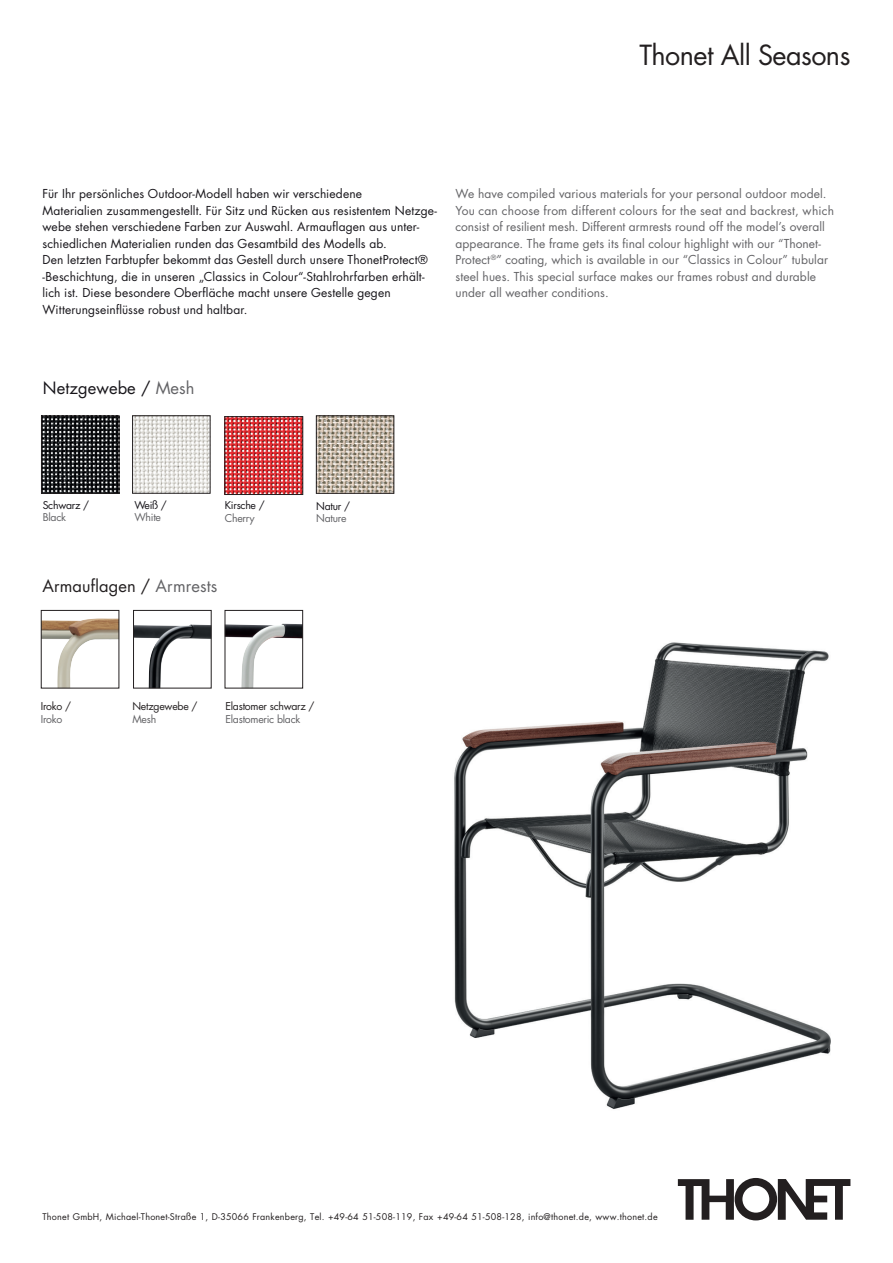
<style>
.page{position:relative;width:893px;height:1263px;background:#fff}
.page>*{position:absolute;margin:0;border:0;box-sizing:border-box;transform-origin:0 0}
.t1{font:27px "Futura Std";letter-spacing:-.02em;color:#231f20}
.t2{font:16.5px "Futura Std";letter-spacing:.005em;color:#231f20}
.t3{font:16.5px "Futura Std";letter-spacing:.005em;color:#17151a}
.t4{font:12px/16.5px "Futura Std";letter-spacing:.01em;color:#17151a}
.t5{font:12px/16.5px "Futura Std";letter-spacing:.01em;color:#636366}
.t6{font:10.5px "Futura Std";letter-spacing:-.025em;color:#636366}
.t7{font:10.5px "Futura Std";letter-spacing:-.025em;color:#231f20}
.t8{font:10.5px "Futura Std";letter-spacing:-.025em;color:#17151a}
.t9{font:9px "Futura Std";letter-spacing:.025em;color:#231f20}
.s1{color:#636366}
</style>
<div class="page">
<svg style="left:678px;top:1178px;width:172px;height:42px"></svg>
<img style="left:43px;top:618px;width:74px;height:68px">
<div style="left:41px;top:610px;width:78px;height:78px;border:1px solid #231f20"></div>
<img style="left:135px;top:624px;width:74px;height:62px">
<div style="left:133px;top:610px;width:78px;height:78px;border:1px solid #231f20"></div>
<img style="left:227px;top:624px;width:74px;height:62px">
<div style="left:225px;top:610px;width:78px;height:78px;border:1px solid #231f20"></div>
<img style="left:227px;top:418px;width:74px;height:75px">
<div style="left:225px;top:416px;width:78px;height:79px;border:1px solid #231f20"></div>
<img style="left:318px;top:418px;width:74px;height:73px">
<div style="left:316px;top:416px;width:78px;height:77px;border:1px solid #231f20"></div>
<img style="left:134px;top:418px;width:74px;height:73px">
<img style="left:43px;top:418px;width:74px;height:73px">
<div style="left:41px;top:416px;width:78px;height:77px;border:1px solid #231f20"></div>
<img style="left:454px;top:642px;width:377px;height:467px">
<h1 class="t1" style="left:639px;top:38px;width:213px">Thonet All Seasons</h1>
<p class="t4" style="left:43px;top:186px;width:396px">Für Ihr persönliches Outdoor-Modell haben wir verschiedene<br>Materialien zusammengestellt. Für Sitz und Rücken aus resistentem Netzge&shy;webe stehen verschiedene Farben zur Auswahl. Armauflagen aus unter&shy;schiedlichen Materialien runden das Gesamtbild des Modells ab.<br>Den letzten Farbtupfer bekommt das Gestell durch unsere ThonetProtect® -Beschichtung, die in unseren „Classics in Colour“-Stahlrohrfarben erhält&shy;lich ist. Diese besondere Oberfläche macht unsere Gestelle gegen Witterungseinflüsse robust und haltbar.</p>
<p class="t5" style="left:455px;top:186px;width:380px">We have compiled various materials for your personal outdoor model.<br>You can choose from different colours for the seat and backrest, which consist of resilient mesh. Different armrests round off the model’s overall appearance. The frame gets its final colour highlight with our “Thonet-Protect<sup>®</sup>” coating, which is available in our “Classics in Colour” tubular steel hues. This special surface makes our frames robust and durable under all weather conditions.</p>
<h2 class="t3" style="left:43px;top:378px;width:153px">Netzgewebe / <span class="s1">Mesh</span></h2>
<p class="t8" style="left:43px;top:498px;width:48px">Schwarz /</p>
<p class="t6" style="left:43px;top:511px;width:25px">Black</p>
<p class="t8" style="left:134px;top:498px;width:34px">Weiß /</p>
<p class="t6" style="left:134px;top:511px;width:28px">White</p>
<p class="t8" style="left:225px;top:499px;width:41px">Kirsche /</p>
<p class="t6" style="left:225px;top:511px;width:31px">Cherry</p>
<h2 class="t2" style="left:43px;top:575px;width:176px">Armauflagen / <span class="s1">Armrests</span></h2>
<p class="t8" style="left:316px;top:499px;width:35px">Natur /</p>
<p class="t6" style="left:316px;top:512px;width:32px">Nature</p>
<p class="t7" style="left:41px;top:700px;width:32px">Iroko /</p>
<p class="t6" style="left:41px;top:712px;width:23px">Iroko</p>
<p class="t7" style="left:132px;top:700px;width:66px">Netzgewebe /</p>
<p class="t6" style="left:132px;top:712px;width:25px">Mesh</p>
<p class="t7" style="left:225px;top:700px;width:91px">Elastomer schwarz /</p>
<p class="t6" style="left:225px;top:712px;width:76px">Elastomeric black</p>
<p class="t9" style="left:43px;top:1211px;width:617px">Thonet GmbH, Michael-Thonet-Straße 1, D-35066 Frankenberg, Tel. +49-64 51-508-119, Fax +49-64 51-508-128, info@thonet.de, www.thonet.de</p>
</div>
